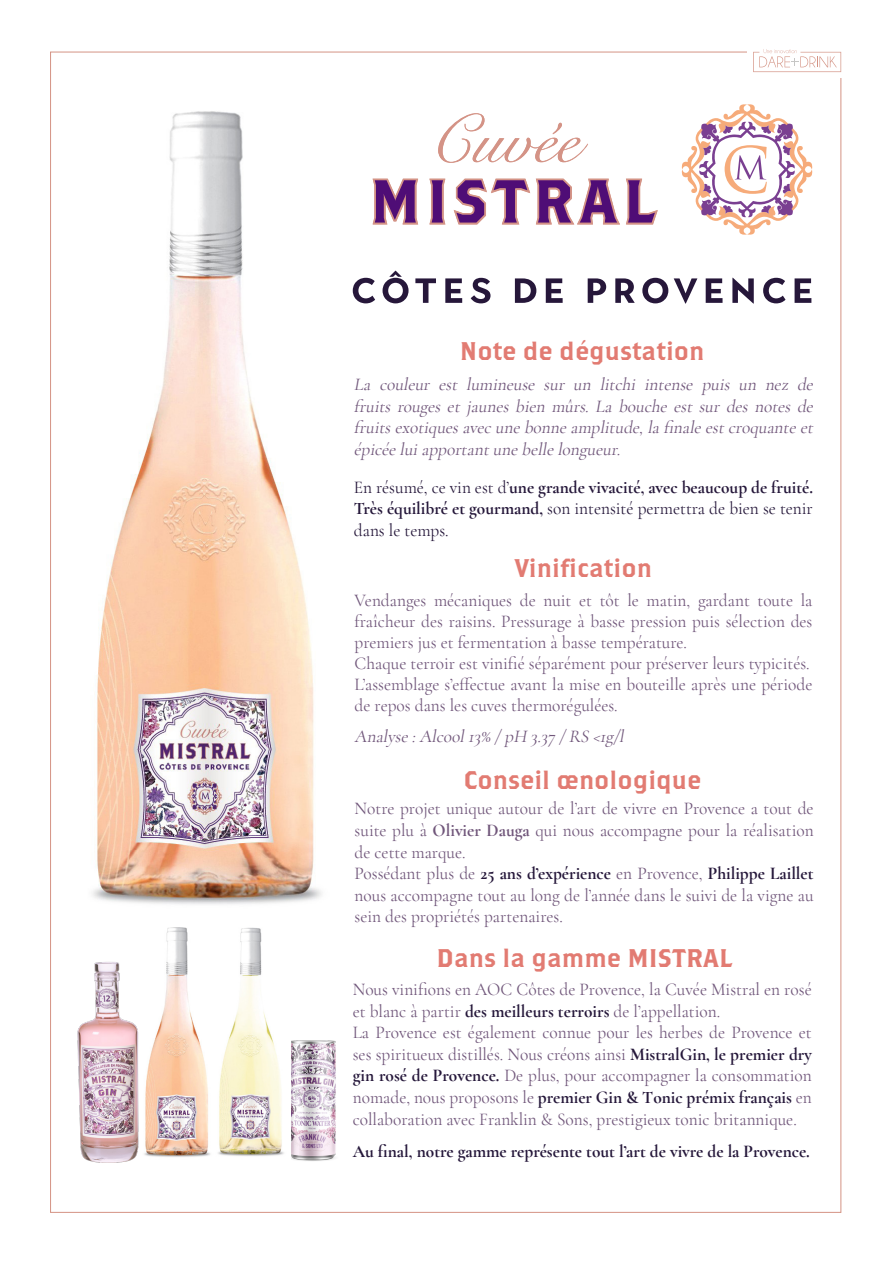
<style>
.page{position:relative;width:893px;height:1263px;background:#fff}
.page>*{position:absolute;margin:0;border:0;box-sizing:border-box;transform-origin:0 0}
.t1{font:25.5px "Brothers";color:#e27b72}
.t2{font:18px/21.6px "Cormorant Garamond";color:#70567a;scale:.96 1}
.t3{font:italic 18px/21.6px "Cormorant Garamond";color:#70567a;text-align:justify;scale:.96 1}
.t4{font:18px/21.6px "Cormorant Garamond";color:#25173a;text-align:justify;scale:.96 1}
.t5{font:700 18px "Cormorant Garamond";color:#25173a;scale:.96 1}
.s1{font-weight:700}
.s2{font-weight:700;color:#25173a}
</style>
<div class="page">
<svg style="left:753px;top:49px;width:88px;height:23px"></svg>
<svg style="left:682px;top:104px;width:130px;height:131px"></svg>
<svg style="left:373px;top:179px;width:45px;height:46px"></svg>
<svg style="left:429px;top:179px;width:16px;height:46px"></svg>
<svg style="left:454px;top:179px;width:76px;height:46px"></svg>
<svg style="left:536px;top:179px;width:84px;height:46px"></svg>
<svg style="left:626px;top:179px;width:32px;height:46px"></svg>
<svg style="left:438px;top:113px;width:150px;height:50px"></svg>
<svg style="left:353px;top:278px;width:22px;height:25px"></svg>
<svg style="left:383px;top:271px;width:26px;height:32px"></svg>
<svg style="left:415px;top:278px;width:21px;height:25px"></svg>
<svg style="left:445px;top:278px;width:17px;height:25px"></svg>
<svg style="left:471px;top:278px;width:19px;height:25px"></svg>
<svg style="left:515px;top:278px;width:21px;height:25px"></svg>
<svg style="left:546px;top:278px;width:17px;height:25px"></svg>
<svg style="left:588px;top:278px;width:18px;height:25px"></svg>
<svg style="left:615px;top:278px;width:20px;height:25px"></svg>
<svg style="left:642px;top:278px;width:26px;height:25px"></svg>
<svg style="left:674px;top:278px;width:23px;height:26px"></svg>
<svg style="left:706px;top:278px;width:16px;height:25px"></svg>
<svg style="left:732px;top:278px;width:22px;height:26px"></svg>
<svg style="left:763px;top:278px;width:22px;height:25px"></svg>
<svg style="left:795px;top:278px;width:16px;height:25px"></svg>
<img style="left:291px;top:1040px;width:45px;height:121px">
<img style="left:77px;top:962px;width:62px;height:201px">
<img style="left:218px;top:927px;width:66px;height:229px">
<img style="left:144px;top:927px;width:66px;height:230px">
<img style="left:92px;top:111px;width:230px;height:793px">
<h1 class="t1" style="left:460px;top:335px;width:246px">Note de dégustation</h1>
<p class="t3" style="left:354px;top:374px;width:484px">La couleur est lumineuse sur un litchi intense puis un nez de fruits rouges et jaunes bien mûrs. La bouche est sur des notes de fruitsexotiquesavecunebonneamplitude,la finaleestcroquanteet ép icéeluiapp ortantunebellelongueur.</p>
<p class="t4" style="left:354px;top:476px;width:480px">En résumé, ce vin est d’<span class="s1">une grande vivacité, avec beaucoup de fruité.<br>Très équilibré et gourmand,</span> son intensité permettra de bien se tenir dans le temps.</p>
<h1 class="t1" style="left:515px;top:552px;width:139px">Vinification</h1>
<p class="t2" style="left:355px;top:589px;width:478px;line-height:21px">Vendanges mécaniques de nuit et tôt le matin, gardant toute la fraîcheur des raisins. Pressurage à basse pression puis sélection des premiers jus et fermentation à basse température.<br>Chaque terroir est vinifié séparément pour préserver leurs typicités.<br>L’assemblage s’effectue avant la mise en bouteille après une période de repos dans les cuves thermorégulées.</p>
<p class="t3" style="left:355px;top:726px;width:286px">Analyse:Alcool13% /p H 3.37 /RS &lt;1g/l</p>
<h1 class="t1" style="left:463px;top:765px;width:240px">Conseil œnologique</h1>
<p class="t2" style="left:355px;top:798px;width:480px">Notre projet unique autour de l’art de vivre en Provence a tout de suite plu à <span class="s1">Olivier Dauga</span> qui nous accompagne pour la réalisation de cette marque.<br>Possédant plus de <span class="s2">25 ans d’expérience</span> en Provence, <span class="s2">Philippe Laillet </span>nous accompagne tout au long de l’année dans le suivi de la vigne au sein des propriétés partenaires.</p>
<h1 class="t1" style="left:436px;top:942px;width:297px">Dans la gamme MISTRAL</h1>
<p class="t2" style="left:353px;top:978px;width:480px">Nous vinifions en AOC Côtes de Provence, la Cuvée Mistral en rosé et blanc à partir <span class="s2">des meilleurs terroirs</span> de l’appellation.<br>La Provence est également connue pour les herbes de Provence et ses spiritueux distillés. Nous créons ainsi <span class="s2">MistralGin, le premier dry gin rosé de Provence.</span> De plus, pour accompagner la consommation nomade, nous proposons le <span class="s2">premier Gin &amp; Tonic prémix français</span> en collaboration avec Franklin &amp; Sons, prestigieux tonic britannique.</p>
<p class="t5" style="left:353px;top:1140px;width:478px">Au final, notre gamme représente tout l’art de vivre de la Provence.</p>
</div>
